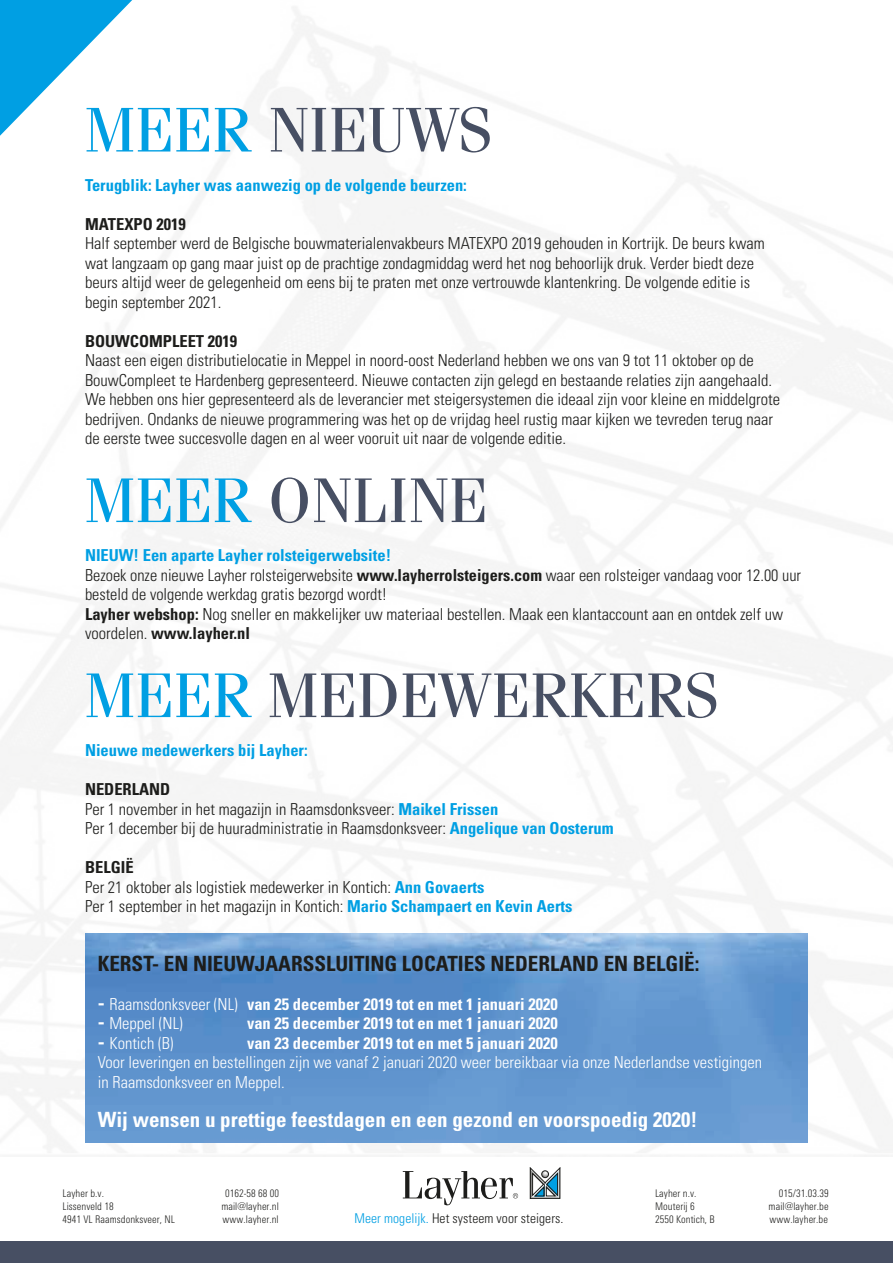
<style>
.page{position:relative;width:893px;height:1263px;background:#fff}
.page>*{position:absolute;margin:0;border:0;box-sizing:border-box;transform-origin:0 0}
.t1{font:63px "Fenice Pro ITC";color:#474f63}
.t2{font:700 condensed 21px "Univers";color:#fff}
.t3{font:700 condensed 21px "Univers";color:#1d1d1b}
.t4{font:300 condensed 16.5px/19.5px "Univers";color:#1d1d1b}
.t5{font:300 condensed 16.5px/19.5px "Univers";color:#fff}
.t6{font:700 condensed 16.5px "Univers";color:#fff}
.t7{font:700 condensed 16.5px "Univers";color:#009fe3}
.t8{font:700 condensed 16.5px "Univers";color:#1d1d1b}
.t9{font:300 condensed 13.5px "Univers";letter-spacing:.005em;color:#1d1d1b}
.t10{font:300 condensed 10.5px "LT Univers";letter-spacing:.005em;color:#1d1d1b}
.s1{color:#009fe3}
.s2{font-weight:700;color:#009fe3}
.s3{font-weight:700}
.s4{font-size:21px}
.s5{font-weight:300}
.s6{font-weight:700;font-size:21px}
</style>
<div class="page">
<img style="left:85px;top:933px;width:723px;height:210px">
<svg style="left:0;top:0;width:132px;height:136px"></svg>
<svg style="left:403px;top:1171px;width:115px;height:34px"></svg>
<svg style="left:530px;top:1168px;width:30px;height:30px"></svg>
<div style="left:0;top:1242px;width:893px;height:21px;background:#474f63"></div>
<h1 class="t1" style="left:85px;top:91px;width:409px"><span class="s1">MEER</span> NIEUWS</h1>
<p class="t7" style="left:85px;top:175px;width:383px">Terugblik: Layher was aanwezig op de volgende beurzen:</p>
<p class="t8" style="left:85px;top:214px;width:102px">MATEXPO 2019</p>
<p class="t4" style="left:85px;top:233px;width:681px">Half september werd de Belgische bouwmaterialenvakbeurs MATEXPO 2019 gehouden in Kortrijk. De beurs kwam wat langzaam op gang maar juist op de prachtige zondagmiddag werd het nog behoorlijk druk. Verder biedt deze beurs altijd weer de gelegenheid om eens bij te praten met onze vertrouwde klantenkring. De volgende editie is begin september 2021.</p>
<p class="t8" style="left:85px;top:331px;width:154px">BOUWCOMPLEET 2019</p>
<p class="t4" style="left:85px;top:350px;width:697px">Naast een eigen distributielocatie in Meppel in noord-oost Nederland hebben we ons van 9 tot 11 oktober op de BouwCompleet te Hardenberg gepresenteerd. Nieuwe contacten zijn gelegd en bestaande relaties zijn aangehaald.<br>We hebben ons hier gepresenteerd als de leverancier met steigersystemen die ideaal zijn voor kleine en middelgrote bedrijven. Ondanks de nieuwe programmering was het op de vrijdag heel rustig maar kijken we tevreden terug naar de eerste twee succesvolle dagen en al weer vooruit uit naar de volgende editie.</p>
<h1 class="t1" style="left:85px;top:462px;width:404px"><span class="s1">MEER</span> ONLINE</h1>
<p class="t4" style="left:85px;top:545px;width:717px"><span class="s2">NIEUW! Een aparte Layher rolsteigerwebsite!<br></span>Bezoek onze nieuwe Layher rolsteigerwebsite <span class="s3">www.layherrolsteigers.com</span> waar een rolsteiger vandaag voor 12.00 uur besteld de volgende werkdag gratis bezorgd wordt!<br><span class="s3">Layher webshop:</span> Nog sneller en makkelijker uw materiaal bestellen. Maak een klantaccount aan en ontdek zelf uw voordelen. <span class="s3">www.layher.nl</span></p>
<h1 class="t1" style="left:85px;top:657px;width:636px"><span class="s1">MEER</span> MEDEWERKERS</h1>
<p class="t7" style="left:85px;top:740px;width:224px">Nieuwe medewerkers bij Layher:</p>
<p class="t4" style="left:85px;top:779px;width:530px"><span class="s3">NEDERLAND<br></span>Per 1 november in het magazijn in Raamsdonksveer: <span class="s2">Maikel Frissen<br></span>Per 1 december bij de huuradministratie in Raamsdonksveer: <span class="s2">Angelique van Oosterum</span></p>
<p class="t4" style="left:85px;top:857px;width:489px"><span class="s3">BELGIË<br></span>Per 21 oktober als logistiek medewerker in Kontich: <span class="s2">Ann Govaerts<br></span>Per 1 september in het magazijn in Kontich: <span class="s2">Mario Schampaert en Kevin Aerts</span></p>
<p class="t3" style="left:98px;top:950px;width:603px">KERST- EN NIEUWJAARSSLUITING LOCATIES NEDERLAND EN BELGIË:</p>
<p class="t6" style="left:98px;top:994px;width:461px"><span class="s4">-</span> <span class="s5">Raamsdonksveer (NL)</span> van 25 december 2019 tot en met 1 januari 2020</p>
<p class="t5" style="left:98px;top:1013px;width:86px"><span class="s6">-</span> Meppel (NL)</p>
<p class="t6" style="left:247px;top:1013px;width:312px">van 25 december 2019 tot en met 1 januari 2020</p>
<p class="t5" style="left:98px;top:1033px;width:77px"><span class="s6">-</span> Kontich (B)</p>
<p class="t6" style="left:247px;top:1033px;width:312px">van 23 december 2019 tot en met 5 januari 2020</p>
<p class="t5" style="left:98px;top:1052px;width:666px">Voor leveringen en bestellingen zijn we vanaf 2 januari 2020 weer bereikbaar via onze Nederlandse vestigingen in Raamsdonksveer en Meppel.</p>
<p class="t2" style="left:98px;top:1106px;width:601px">Wij wensen u prettige feestdagen en een gezond en voorspoedig 2020!</p>
<p class="t10" style="left:63px;top:1188px;width:43px">Layher b.v.</p>
<p class="t10" style="left:225px;top:1188px;width:55px">0162-58 68 00</p>
<p class="t10" style="left:63px;top:1200px;width:53px">Lissenveld 18</p>
<p class="t10" style="left:221px;top:1200px;width:59px">mail@layher.nl</p>
<p class="t10" style="left:63px;top:1213px;width:114px">4941 VL Raamsdonksveer, NL</p>
<p class="t10" style="left:223px;top:1213px;width:58px">www.layher.nl</p>
<p class="t10" style="left:655px;top:1188px;width:43px">Layher n.v.</p>
<p class="t10" style="left:779px;top:1188px;width:51px">015/31.03.39</p>
<p class="t10" style="left:655px;top:1200px;width:41px">Mouterij 6</p>
<p class="t10" style="left:769px;top:1200px;width:62px">mail@layher.be</p>
<p class="t9" style="left:355px;top:1210px;width:210px"><span class="s1">Meer mogelijk.</span> Het systeem voor steigers.</p>
<p class="t10" style="left:655px;top:1213px;width:61px">2550 Kontich, B</p>
<p class="t10" style="left:769px;top:1213px;width:60px">www.layher.be</p>
</div>
